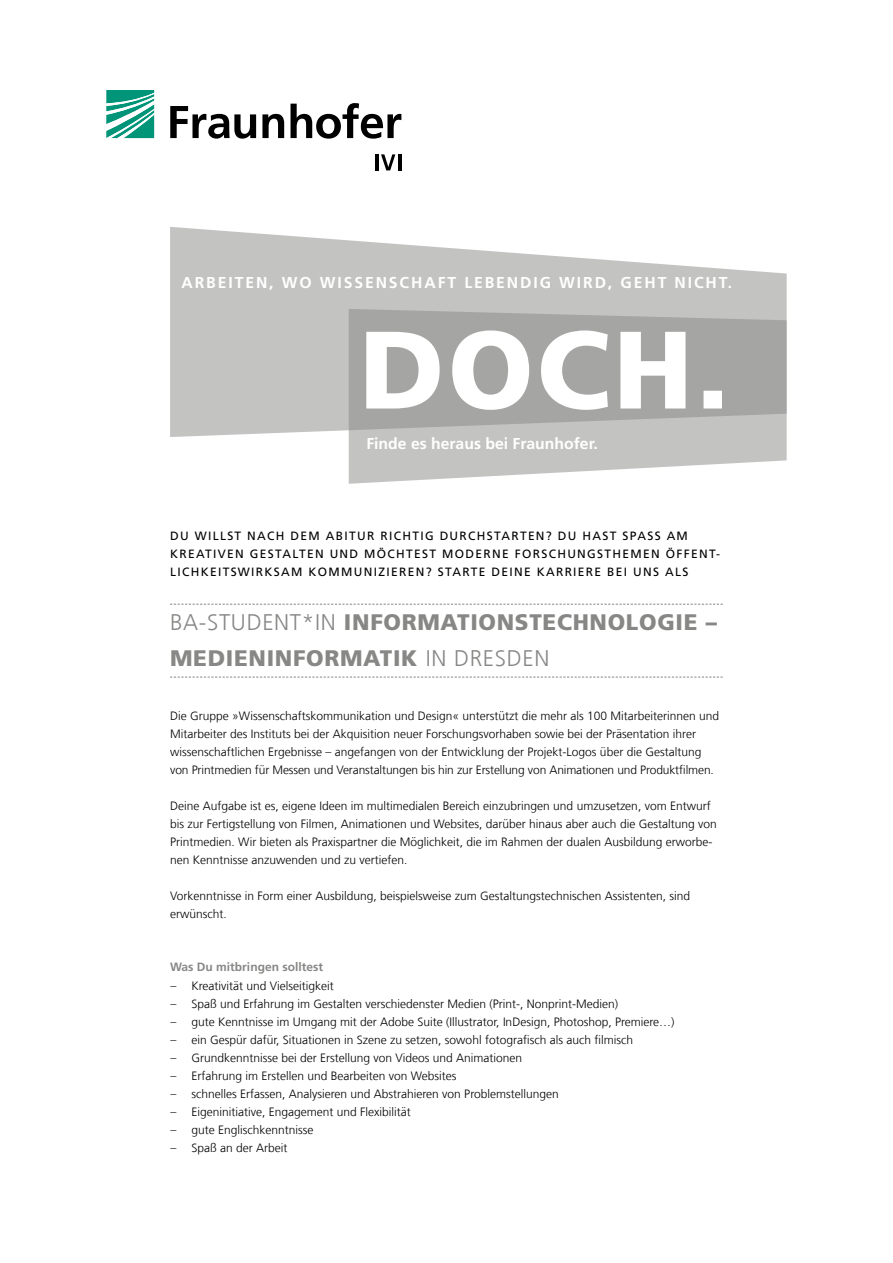
<style>
.page{position:relative;width:893px;height:1263px;background:#fff}
.page>*{position:absolute;margin:0;border:0;box-sizing:border-box;transform-origin:0 0}
.Position{font:900 22.5px/36px "Frutiger LT Com";letter-spacing:.03em;color:#878786}
.Vignette_oben{font:700 15.75px "Frutiger LT Com";letter-spacing:.12em;color:#fff}
.Vignette_unten{font:700 15.75px "Frutiger LT Com";color:#fff}
.Fließtext{font:300 12px/18px "Frutiger LT Com";color:#000}
.Einleitungstext{font:12px/18px "Frutiger LT Com";letter-spacing:.11em;color:#000}
.Ueberschrift_Fließte{font:700 12px "Frutiger LT Com";color:#878786}
.s1{font-weight:300}
</style>
<div class="page">
<svg style="left:170px;top:227px;width:617px;height:210px;fill:#c3c3c2"></svg>
<svg style="left:349px;top:309px;width:438px;height:175px;background:#bdbdbd"></svg>
<svg style="left:366px;top:330px;width:356px;height:80px"></svg>
<svg style="left:170px;top:604px;width:553px;height:1px"></svg>
<svg style="left:170px;top:677px;width:553px;height:1px"></svg>
<svg style="left:106px;top:90px;width:48px;height:48px"></svg>
<svg style="left:170px;top:103px;width:231px;height:36px"></svg>
<hr style="left:375px;top:154px;width:3px;height:16px;background:#000">
<svg style="left:381px;top:154px;width:14px;height:16px"></svg>
<hr style="left:398px;top:154px;width:3px;height:16px;background:#000">
<p class="Vignette_oben" style="left:181px;top:273px;width:552px">ARBEITEN, WO WISSENSCHAFT LEBENDIG WIRD, GEHT NICHT.</p>
<p class="Vignette_unten" style="left:366px;top:434px;width:233px">Finde es heraus bei Fraunhofer.</p>
<p class="Einleitungstext" style="left:170px;top:527px;width:552px">DU WILLST NACH DEM ABITUR RICHTIG DURCHSTARTEN? DU HAST SPASS AM<br>KREATIVEN GESTALTEN UND MÖCHTEST MODERNE FORSCHUNGSTHEMEN ÖFFENT-<br>LICHKEITSWIRKSAM KOMMUNIZIEREN? STARTE DEINE KARRIERE BEI UNS ALS</p>
<p class="Position" style="left:170px;top:604px;width:548px"><span class="s1">BA-STUDENT*IN</span> INFORMATIONSTECHNOLOGIE –<br>MEDIENINFORMATIK <span class="s1">IN DRESDEN</span></p>
<p class="Fließtext" style="left:170px;top:707px;width:551px">Die Gruppe »Wissenschaftskommunikation und Design« unterstützt die mehr als 100 Mitarbeiterinnen und Mitarbeiter des Instituts bei der Akquisition neuer Forschungsvorhaben sowie bei der Präsentation ihrer wissenschaftlichen Ergebnisse – angefangen von der Entwicklung der Projekt-Logos über die Gestaltung von Printmedien für Messen und Veranstaltungen bis hin zur Erstellung von Animationen und Produktfilmen.</p>
<p class="Fließtext" style="left:170px;top:797px;width:548px">Deine Aufgabe ist es, eigene Ideen im multimedialen Bereich einzubringen und umzusetzen, vom Entwurf bis zur Fertigstellung von Filmen, Animationen und Websites, darüber hinaus aber auch die Gestaltung von Printmedien. Wir bieten als Praxispartner die Möglichkeit, die im Rahmen der dualen Ausbildung erworbe&shy;nen Kenntnisse anzuwenden und zu vertiefen.</p>
<p class="Fließtext" style="left:170px;top:887px;width:522px">Vorkenntnisse in Form einer Ausbildung, beispielsweise zum Gestaltungstechnischen Assistenten, sind</p>
<p class="Fließtext" style="left:170px;top:905px;width:58px">erwünscht.</p>
<p class="Ueberschrift_Fließte" style="left:170px;top:960px;width:154px">Was Du mitbringen solltest</p>
<p class="Fließtext" style="left:170px;top:977px;width:165px">– Kreativität und Vielseitigkeit</p>
<p class="Fließtext" style="left:170px;top:995px;width:449px">– Spaß und Erfahrung im Gestalten verschiedenster Medien (Print-, Nonprint-Medien)</p>
<p class="Fließtext" style="left:170px;top:1013px;width:506px">– gute Kenntnisse im Umgang mit der Adobe Suite (Illustrator, InDesign, Photoshop, Premiere…)</p>
<p class="Fließtext" style="left:170px;top:1031px;width:464px">– ein Gespür dafür, Situationen in Szene zu setzen, sowohl fotografisch als auch filmisch</p>
<p class="Fließtext" style="left:170px;top:1049px;width:353px">– Grundkenntnisse bei der Erstellung von Videos und Animationen</p>
<p class="Fließtext" style="left:170px;top:1067px;width:288px">– Erfahrung im Erstellen und Bearbeiten von Websites</p>
<p class="Fließtext" style="left:170px;top:1085px;width:390px">– schnelles Erfassen, Analysieren und Abstrahieren von Problemstellungen</p>
<p class="Fließtext" style="left:170px;top:1103px;width:242px">– Eigeninitiative, Engagement und Flexibilität</p>
<p class="Fließtext" style="left:170px;top:1121px;width:145px">– gute Englischkenntnisse</p>
<p class="Fließtext" style="left:170px;top:1139px;width:119px">– Spaß an der Arbeit</p>
</div>
